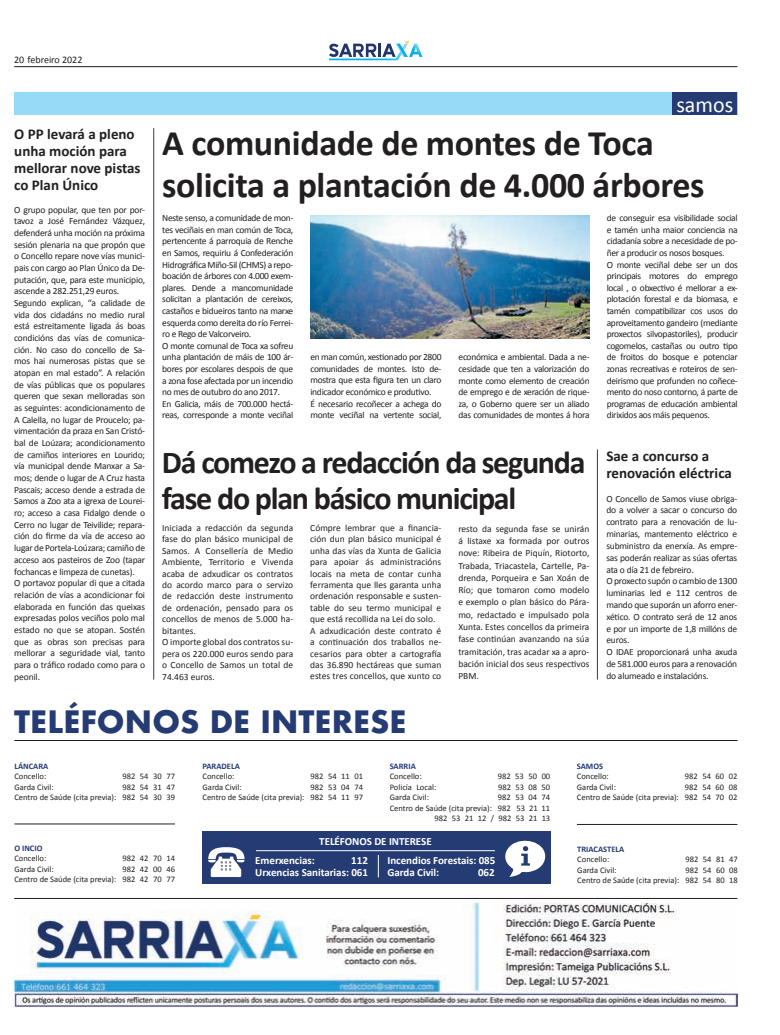
<style>
.page{position:relative;width:780px;height:1035px;background:#fff}
.page>*{position:absolute;margin:0;border:0;box-sizing:border-box;transform-origin:0 0}
.t1{font:700 36px/42px "Calibri";letter-spacing:-.01em;color:#231f20}
.t2{font:700 32px/36px "Calibri";letter-spacing:-.04em;color:#231f20}
.t3{font:700 30px "Futura";color:#253b73}
.t4{font:22px "Calibri";color:#fff}
.t5{font:700 15px/17px "Calibri";color:#231f20}
.t6{font:700 11px/12px "Calibri";letter-spacing:-.005em;color:#fff;text-align:right}
.t7{font:10px "Calibri";color:#231f20}
.t8{font:9.5px/11.6px "Calibri";letter-spacing:-.02em;color:#231f20}
.t9{font:9.5px/11.4px "Calibri";color:#231f20}
.t10{font:8.5px/10.5px "Calibri";color:#231f20;text-align:right}
.t11{font:700 8.5px "Calibri";color:#253b73}
</style>
<div class="page">
<hr style="left:14px;top:66px;width:723px;height:1px;background:#231f20">
<svg style="left:329px;top:41px;width:93px;height:19px"></svg>
<img style="left:14px;top:897px;width:723px;height:110px">
<hr style="left:14px;top:823px;width:161px;height:1px;background:#231f20">
<div style="left:202px;top:831px;width:348px;height:52px;background:#253b73"></div>
<svg style="left:208px;top:847px;width:36px;height:30px"></svg>
<svg style="left:505px;top:840px;width:40px;height:37px"></svg>
<svg style="left:378px;top:855px;width:1px;height:22px"></svg>
<hr style="left:256px;top:850px;width:239px;height:1px;background:#fff">
<hr style="left:14px;top:740px;width:723px;height:1px;background:#231f20">
<hr style="left:577px;top:824px;width:160px;height:1px;background:#231f20">
<hr style="left:14px;top:898px;width:723px;height:1px;background:#231f20">
<div style="left:14px;top:93px;width:723px;height:22px;background:#97daf8"></div>
<div style="left:672px;top:93px;width:65px;height:22px;background:#253b73"></div>
<img style="left:310px;top:216px;width:279px;height:123px">
<hr style="left:153px;top:128px;width:1px;height:551px;background:#253b73">
<hr style="left:597px;top:449px;width:1px;height:230px;background:#253b73">
<p class="t7" style="left:14px;top:54px;width:70px">20 febreiro 2022</p>
<h3 class="t5" style="left:14px;top:125px;width:128px">O PP levará a pleno unha moción para mellorar nove pistas co Plan Único</h3>
<p class="t8" style="left:14px;top:203px;width:132px">O grupo popular, que ten por por&shy;tavoz a José Fernández Vázquez, defenderá unha moción na próxima sesión plenaria na que propón que o Concello repare nove vías munici&shy;pais con cargo ao Plan Único da De&shy;putación, que, para este municipio, ascende a 282.251,29 euros.<br>Segundo explican, “a calidade de vida dos cidadáns no medio rural está estreitamente ligada ás boas condicións das vías de comunica&shy;ción. No caso do concello de Sa&shy;mos hai numerosas pistas que se atopan en mal estado”. A relación de vías públicas que os populares queren que sexan melloradas son as seguintes: acondicionamento de<br>A Calella, no lugar de Proucelo; pa&shy;vimentación da praza en San Cristó&shy;bal de Loúzara; acondicionamento de camiños interiores en Lourido; vía municipal dende Manxar a Sa&shy;mos; dende o lugar de A Cruz hasta<br>Pascais; acceso dende a estrada de<br>Samos a Zoo ata a igrexa de Lourei&shy;ro; acceso a casa Fidalgo dende o<br>Cerro no lugar de Teivilide; repara&shy;ción do firme da vía de acceso ao lugar de Portela-Loúzara; camiño de acceso aos pasteiros de Zoo (tapar fochancas e limpeza de cunetas).<br>O portavoz popular di que a citada relación de vías a acondicionar foi elaborada en función das queixas expresadas polos veciños polo mal estado no que se atopan. Sostén que as obras son precisas para mellorar a seguridade vial, tanto para o tráfico rodado como para o peonil.</p>
<h3 class="t4" style="left:676px;top:91px;width:58px">samos</h3>
<h1 class="t1" style="left:162px;top:120px;width:544px">A comunidade de montes de Toca solicita a plantación de 4.000 árbores</h1>
<p class="t8" style="left:162px;top:212px;width:133px">Neste senso, a comunidade de mon&shy;tes veciñais en man común de Toca, pertencente á parroquia de Renche en Samos, requiriu á Confederación Hidrográfica Miño-Sil (CHMS) a repo&shy;boación de árbores con 4.000 exem&shy;plares. Dende a mancomunidade solicitan a plantación de cereixos, castaños e bidueiros tanto na marxe esquerda como dereita do río Ferrei&shy;ro e Rego de Valcorveiro.<br>O monte comunal de Toca xa sofreu unha plantación de máis de 100 ár&shy;bores por escolares despois de que a zona fose afectada por un incendio no mes de outubro do ano 2017.<br>En Galicia, máis de 700.000 hectá&shy;reas, corresponde a monte veciñal</p>
<p class="t8" style="left:310px;top:351px;width:133px">en man común, xestionado por 2800 comunidades de montes. Isto de&shy;mostra que esta figura ten un claro indicador económico e produtivo.<br>É necesario recoñecer a achega do monte veciñal na vertente social,</p>
<p class="t8" style="left:458px;top:351px;width:133px;text-align:justify">económica e ambiental. Dada a ne&shy;cesidade que ten a valorización do monte como elemento de creación de emprego e de xeración de rique&shy;za, o Goberno quere ser un aliado das comunidades de montes á hora</p>
<h2 class="t2" style="left:162px;top:442px;width:425px">Dá comezo a redacción da segunda fase do plan básico municipal</h2>
<p class="t9" style="left:162px;top:521px;width:132px">Iniciada a redacción da segunda fase do plan básico municipal de<br>Samos. A Consellería de Medio<br>Ambiente, Territorio e Vivenda acaba de adxudicar os contratos do acordo marco para o servizo de redacción deste instrumento de ordenación, pensado para os concellos de menos de 5.000 ha&shy;bitantes.<br>O importe global dos contratos su&shy;pera os 220.000 euros sendo para o Concello de Samos un total de<br>74.463 euros.</p>
<p class="t9" style="left:310px;top:521px;width:132px">Cómpre lembrar que a financia&shy;ción dun plan básico municipal é unha das vías da Xunta de Galicia para apoiar ás administracións locais na meta de contar cunha ferramenta que lles garanta unha ordenación responsable e susten&shy;table do seu termo municipal e que está recollida na Lei do solo.<br>A adxudicación deste contrato é a continuación dos traballos ne&shy;cesarios para obter a cartografía das 36.890 hectáreas que suman estes tres concellos, que xunto co</p>
<p class="t8" style="left:458px;top:522px;width:132px;line-height:12.3px;text-align:justify">resto da segunda fase se unirán á listaxe xa formada por outros nove: Ribeira de Piquín, Riotorto, Trabada, Triacastela, Cartelle, Pa&shy;drenda, Porqueira e San Xoán de Río; que tomaron como modelo e exemplo o plan básico do Pára&shy;mo, redactado e impulsado pola Xunta. Estes concellos da primeira fase continúan avanzando na súa tramitación, tras acadar xa a apro&shy;bación inicial dos seus respectivos PBM.</p>
<p class="t8" style="left:606px;top:212px;width:133px">de conseguir esa visibilidade social e tamén unha maior conciencia na cidadanía sobre a necesidade de po&shy;ñer a producir os nosos bosques.<br>O monte veciñal debe ser un dos principais motores do emprego local , o obxectivo é mellorar a ex&shy;plotación forestal e da biomasa, e tamén compatibilizar cos usos do aproveitamento gandeiro (mediante proxectos silvopastoriles), producir cogomelos, castañas ou outro tipo de froitos do bosque e potenciar zonas recreativas e roteiros de sen&shy;deirismo que profunden no coñece&shy;mento do noso contorno, á parte de programas de educación ambiental dirixidos aos máis pequenos.</p>
<h3 class="t5" style="left:606px;top:446px;width:127px">Sae a concurso a renovación eléctrica</h3>
<p class="t8" style="left:606px;top:492px;width:132px">O Concello de Samos viuse obriga&shy;do a volver a sacar o concurso do contrato para a renovación de lu&shy;minarias, mantemento eléctrico e subministro da enerxía. As empre&shy;sas poderán realizar as súas ofertas ata o día 21 de febreiro.<br>O proxecto supón o cambio de 1300 luminarias led e 112 centros de mando que suporán un aforro ener&shy;xético. O contrato será de 12 anos e por un importe de 1,8 millóns de euros.<br>O IDAE proporcionará unha axuda de 581.000 euros para a renovación do alumeado e instalacións.</p>
<h3 class="t3" style="left:14px;top:700px;width:394px">TELÉFONOS DE INTERESE</h3>
<p class="t11" style="left:14px;top:760px;width:35px">LÁNCARA</p>
<p class="t10" style="left:14px;top:770px;width:33px">Concello:</p>
<p class="t10" style="left:122px;top:770px;width:54px">982 54 30 77</p>
<p class="t10" style="left:14px;top:781px;width:41px">Garda Civil:</p>
<p class="t10" style="left:14px;top:781px;width:162px">982 54 31 47<br>Centro de Saúde (cita previa): 982 54 30 39</p>
<p class="t11" style="left:202px;top:760px;width:39px">PARADELA</p>
<p class="t10" style="left:202px;top:770px;width:33px">Concello:</p>
<p class="t10" style="left:310px;top:770px;width:54px">982 54 11 01</p>
<p class="t10" style="left:202px;top:781px;width:41px">Garda Civil:</p>
<p class="t10" style="left:202px;top:781px;width:162px">982 53 04 74<br>Centro de Saúde (cita previa): 982 54 11 97</p>
<p class="t11" style="left:390px;top:760px;width:28px">SARRIA</p>
<p class="t10" style="left:390px;top:770px;width:33px">Concello:</p>
<p class="t10" style="left:498px;top:770px;width:54px">982 53 50 00</p>
<p class="t10" style="left:390px;top:781px;width:48px">Policía Local:</p>
<p class="t10" style="left:498px;top:781px;width:54px">982 53 08 50</p>
<p class="t10" style="left:390px;top:791px;width:41px">Garda Civil:</p>
<p class="t10" style="left:390px;top:791px;width:162px">982 53 04 74<br>Centro de Saúde (cita previa): 982 53 21 11<br>982 53 21 12 / 982 53 21 13</p>
<p class="t11" style="left:14px;top:842px;width:30px">O INCIO</p>
<p class="t10" style="left:14px;top:852px;width:33px">Concello:</p>
<p class="t10" style="left:122px;top:852px;width:54px">982 42 70 14</p>
<p class="t10" style="left:14px;top:863px;width:41px">Garda Civil:</p>
<p class="t10" style="left:14px;top:863px;width:162px">982 42 00 46<br>Centro de Saúde (cita previa): 982 42 70 77</p>
<p class="t6" style="left:319px;top:835px;width:114px">TELÉFONOS DE INTERESE</p>
<p class="t6" style="left:255px;top:853px;width:114px">112<br>Urxencias Sanitarias: 061</p>
<p class="t6" style="left:387px;top:853px;width:109px;text-align:left">Incendios Forestais: 085<br>Garda Civil:</p>
<p class="t6" style="left:255px;top:853px;width:61px">Emerxencias:</p>
<p class="t6" style="left:478px;top:865px;width:18px">062</p>
<p class="t11" style="left:577px;top:760px;width:28px">SAMOS</p>
<p class="t10" style="left:577px;top:770px;width:33px">Concello:</p>
<p class="t10" style="left:685px;top:770px;width:54px">982 54 60 02</p>
<p class="t10" style="left:577px;top:781px;width:41px">Garda Civil:</p>
<p class="t10" style="left:577px;top:781px;width:162px">982 54 60 08<br>Centro de Saúde (cita previa): 982 54 70 02</p>
<p class="t11" style="left:577px;top:843px;width:48px">TRIACASTELA</p>
<p class="t10" style="left:577px;top:853px;width:33px">Concello:</p>
<p class="t10" style="left:685px;top:853px;width:54px">982 54 81 47</p>
<p class="t10" style="left:577px;top:864px;width:41px">Garda Civil:</p>
<p class="t10" style="left:577px;top:864px;width:162px">982 54 60 08<br>Centro de Saúde (cita previa): 982 54 80 18</p>
</div>
